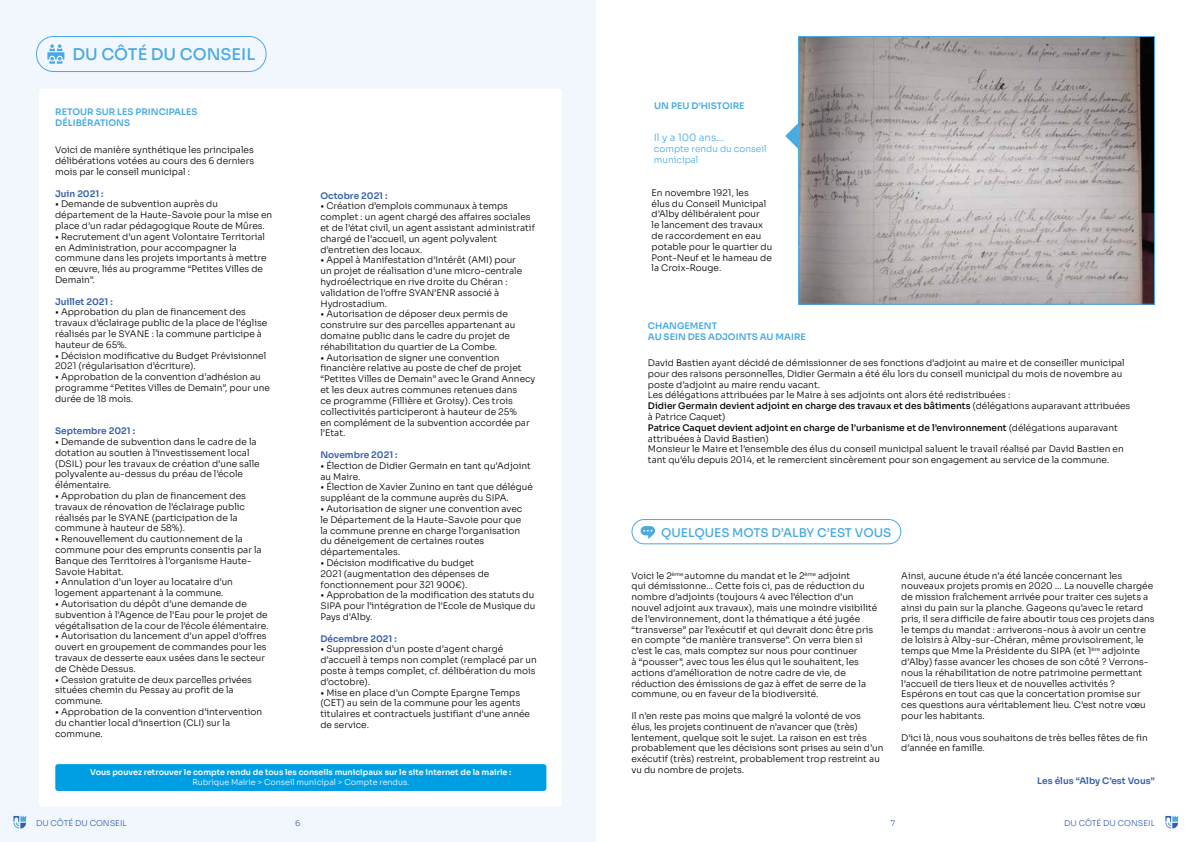
<style>
.page{position:relative;width:1191px;height:842px;background:#fff}
.page>*{position:absolute;margin:0;border:0;box-sizing:border-box;transform-origin:0 0}
.t1{font:500 16.1px "Sora";color:#49abe1}
.t2{font:500 12px "Sora";color:#49abe1}
.t3{font:300 10px "Sora";color:#49abe1}
.t4{font:300 9px/10.8px "Sora";color:#000}
.t5{font:600 9px "Sora";color:#3660aa}
.t6{font:600 9px/10.8px "Sora";color:#49abe1}
.t7{font:300 9px/10.8px "Sora";color:#49abe1}
.t8{font:600 8px "Sora";color:#fff}
.t9{font:300 8px "Sora";color:#fff}
.t10{font:300 8px "Sora";color:#3660aa}
.s1{font-weight:500}
</style>
<div class="page">
<div style="left:0;top:0;width:595px;height:842px;background:#f1f7fd"></div>
<div style="left:39px;top:89px;width:523px;height:717px;background:#fff;border-radius:3px"></div>
<svg style="left:13px;top:816px;width:13px;height:12px"></svg>
<svg style="left:1165px;top:816px;width:13px;height:12px"></svg>
<div style="left:36px;top:36px;width:230px;height:36px;border:1px solid #49abe1;border-radius:17px"></div>
<svg style="left:47px;top:44px;width:17px;height:20px"></svg>
<div style="left:631px;top:519px;width:270px;height:25px;border:1px solid #49abe1;border-radius:12px"></div>
<svg style="left:640px;top:526px;width:15px;height:13px"></svg>
<img style="left:800px;top:38px;width:353px;height:265px">
<div style="left:798px;top:36px;width:357px;height:269px;border:1px solid #49abe1"></div>
<svg style="left:785px;top:123px;width:13px;height:26px"></svg>
<div style="left:55px;top:764px;width:491px;height:27px;background:#009fe3;border-radius:3px"></div>
<h1 class="t1" style="left:72px;top:41px;width:184px">DU CÔTÉ DU CONSEIL</h1>
<p class="t6" style="left:55px;top:106px;width:144px">RETOUR SUR LES PRINCIPALES<br>DÉLIBÉRATIONS</p>
<p class="t4" style="left:55px;top:144px;width:200px;text-align:justify">Voici de manière synthétique les principales délibérations votées au cours des 6 derniers mois par le conseil municipal :</p>
<p class="t5" style="left:55px;top:186px;width:50px">Juin 2021 :</p>
<p class="t4" style="left:55px;top:198px;width:219px">• Demande de subvention auprès du département de la Haute-Savoie pour la mise en place d’un radar pédagogique Route de Mûres.</p>
<p class="t4" style="left:55px;top:230px;width:213px">• Recrutement d’un agent Volontaire Territorial en Administration, pour accompagner la commune dans les projets importants à mettre en œuvre, liés au programme “Petites Villes de Demain”.</p>
<p class="t5" style="left:55px;top:294px;width:59px">Juillet 2021 :</p>
<p class="t4" style="left:55px;top:306px;width:214px">• Approbation du plan de financement des travaux d’éclairage public de la place de l’église réalisés par le SYANE : la commune participe à hauteur de 65%.</p>
<p class="t4" style="left:55px;top:349px;width:213px">• Décision modificative du Budget Prévisionnel<br>2021 (régularisation d’écriture).</p>
<p class="t4" style="left:55px;top:371px;width:216px">• Approbation de la convention d’adhésion au programme “Petites Villes de Demain”, pour une durée de 18 mois.</p>
<p class="t5" style="left:55px;top:423px;width:81px">Septembre 2021 :</p>
<p class="t4" style="left:55px;top:435px;width:206px">• Demande de subvention dans le cadre de la dotation au soutien à l’investissement local (DSIL) pour les travaux de création d’une salle polyvalente au-dessus du préau de l’école élémentaire.</p>
<p class="t4" style="left:55px;top:489px;width:192px">• Approbation du plan de financement des travaux de rénovation de l’éclairage public réalisés par le SYANE (participation de la commune à hauteur de 58%).</p>
<p class="t4" style="left:55px;top:533px;width:208px">• Renouvellement du cautionnement de la commune pour des emprunts consentis par la Banque des Territoires à l’organisme Haute-Savoie Habitat.</p>
<p class="t4" style="left:55px;top:576px;width:179px">• Annulation d’un loyer au locataire d’un logement appartenant à la commune.</p>
<p class="t4" style="left:55px;top:597px;width:215px">• Autorisation du dépôt d’une demande de subvention à l’Agence de l’Eau pour le projet de végétalisation de la cour de l’école élémentaire.</p>
<p class="t4" style="left:55px;top:630px;width:213px">• Autorisation du lancement d’un appel d’offres ouvert en groupement de commandes pour les travaux de desserte eaux usées dans le secteur de Chède Dessus.</p>
<p class="t4" style="left:55px;top:673px;width:198px">• Cession gratuite de deux parcelles privées situées chemin du Pessay au profit de la commune.</p>
<p class="t4" style="left:55px;top:705px;width:209px">• Approbation de la convention d’intervention du chantier local d’insertion (CLI) sur la commune.</p>
<p class="t5" style="left:320px;top:188px;width:69px">Octobre 2021 :</p>
<p class="t4" style="left:320px;top:200px;width:216px">• Création d’emplois communaux à temps complet : un agent chargé des affaires sociales et de l’état civil, un agent assistant administratif chargé de l’accueil, un agent polyvalent d’entretien des locaux.</p>
<p class="t4" style="left:320px;top:254px;width:203px">• Appel à Manifestation d’Intérêt (AMI) pour un projet de réalisation d’une micro-centrale hydroélectrique en rive droite du Chéran : validation de l’offre SYAN’ENR associé à Hydrostadium.</p>
<p class="t4" style="left:320px;top:308px;width:196px">• Autorisation de déposer deux permis de construire sur des parcelles appartenant au domaine public dans le cadre du projet de réhabilitation du quartier de La Combe.</p>
<p class="t4" style="left:320px;top:351px;width:216px">• Autorisation de signer une convention financière relative au poste de chef de projet “Petites Villes de Demain” avec le Grand Annecy et les deux autres communes retenues dans<br>ce programme (Fillière et Groisy). Ces trois collectivités participeront à hauteur de 25%<br>en complément de la subvention accordée par l’Etat.</p>
<p class="t5" style="left:320px;top:447px;width:79px">Novembre 2021 :</p>
<p class="t4" style="left:320px;top:459px;width:212px">• Élection de Didier Germain en tant qu’Adjoint au Maire.</p>
<p class="t4" style="left:320px;top:481px;width:214px">• Élection de Xavier Zunino en tant que délégué suppléant de la commune auprès du SIPA.</p>
<p class="t4" style="left:320px;top:502px;width:203px">• Autorisation de signer une convention avec le Département de la Haute-Savoie pour que la commune prenne en charge l’organisation du déneigement de certaines routes départementales.</p>
<p class="t4" style="left:320px;top:556px;width:170px">• Décision modificative du budget<br>2021 (augmentation des dépenses de fonctionnement pour 321 900€).</p>
<p class="t4" style="left:320px;top:589px;width:217px">• Approbation de la modification des statuts du<br>SIPA pour l’intégration de l’Ecole de Musique du<br>Pays d’Alby.</p>
<p class="t5" style="left:320px;top:631px;width:78px">Décembre 2021 :</p>
<p class="t4" style="left:320px;top:643px;width:218px">• Suppression d’un poste d’agent chargé d’accueil à temps non complet (remplacé par un poste à temps complet, cf. délibération du mois d’octobre).</p>
<p class="t4" style="left:320px;top:686px;width:211px">• Mise en place d’un Compte Epargne Temps (CET) au sein de la commune pour les agents titulaires et contractuels justifiant d’une année de service.</p>
<p class="t8" style="left:90px;top:766px;width:423px">Vous pouvez retrouver le compte rendu de tous les conseils municipaux sur le site internet de la mairie :</p>
<p class="t9" style="left:192px;top:775px;width:218px">Rubrique Mairie &gt; Conseil municipal &gt; Compte rendus.</p>
<p class="t6" style="left:654px;top:100px;width:92px">UN PEU D’HISTOIRE</p>
<p class="t3" style="left:654px;top:130px;width:71px">Il y a 100 ans...</p>
<p class="t7" style="left:654px;top:143px;width:114px">compte rendu du conseil municipal</p>
<p class="t4" style="left:651px;top:186px;width:122px">En novembre 1921, les<br>élus du Conseil Municipal d’Alby délibéraient pour<br>le lancement des travaux de raccordement en eau potable pour le quartier du<br>Pont-Neuf et le hameau de la Croix-Rouge.</p>
<p class="t6" style="left:648px;top:320px;width:159px">CHANGEMENT<br>AU SEIN DES ADJOINTS AU MAIRE</p>
<p class="t4" style="left:648px;top:356px;width:484px">David Bastien ayant décidé de démissionner de ses fonctions d’adjoint au maire et de conseiller municipal pour des raisons personnelles, Didier Germain a été élu lors du conseil municipal du mois de novembre au poste d’adjoint au maire rendu vacant.<br>Les délégations attribuées par le Maire à ses adjoints ont alors été redistribuées :<br><span class="s1">Didier Germain devient adjoint en charge des travaux et des bâtiments</span> (délégations auparavant attribuées à Patrice Caquet)<br><span class="s1">Patrice Caquet devient adjoint en charge de l’urbanisme et de l’environnement</span> (délégations auparavant attribuées à David Bastien)<br>Monsieur le Maire et l’ensemble des élus du conseil municipal saluent le travail réalisé par David Bastien en tant qu’élu depuis 2014, et le remercient sincèrement pour son engagement au service de la commune.</p>
<h2 class="t2" style="left:661px;top:522px;width:232px">QUELQUES MOTS D’ALBY C’EST VOUS</h2>
<p class="t4" style="left:631px;top:569px;width:247px">Voici le 2<sup>ème</sup> automne du mandat et le 2<sup>ème</sup> adjoint<br>qui démissionne… Cette fois ci, pas de réduction du nombre d’adjoints (toujours 4 avec l’élection d’un nouvel adjoint aux travaux), mais une moindre visibilité de l’environnement, dont la thématique a été jugée “transverse” par l’exécutif et qui devrait donc être pris en compte “de manière transverse”. On verra bien si c’est le cas, mais comptez sur nous pour continuer<br>à “pousser”, avec tous les élus qui le souhaitent, les actions d’amélioration de notre cadre de vie, de réduction des émissions de gaz à effet de serre de la commune, ou en faveur de la biodiversité.</p>
<p class="t4" style="left:631px;top:709px;width:253px">Il n’en reste pas moins que malgré la volonté de vos élus, les projets continuent de n’avancer que (très) lentement, quelque soit le sujet. La raison en est très probablement que les décisions sont prises au sein d’un exécutif (très) restreint, probablement trop restreint au vu du nombre de projets.</p>
<p class="t4" style="left:901px;top:569px;width:255px">Ainsi, aucune étude n’a été lancée concernant les nouveaux projets promis en 2020 … La nouvelle chargée de mission fraîchement arrivée pour traiter ces sujets a ainsi du pain sur la planche. Gageons qu’avec le retard pris, il sera difficile de faire aboutir tous ces projets dans le temps du mandat : arriverons-nous à avoir un centre de loisirs à Alby-sur-Chéran, même provisoirement, le temps que Mme la Présidente du SIPA (et 1<sup>ère</sup> adjointe d’Alby) fasse avancer les choses de son côté ? Verrons&shy;nous la réhabilitation de notre patrimoine permettant l’accueil de tiers lieux et de nouvelles activités ?<br>Espérons en tout cas que la concertation promise sur ces questions aura véritablement lieu. C’est notre vœu pour les habitants.</p>
<p class="t4" style="left:901px;top:731px;width:248px">D’ici là, nous vous souhaitons de très belles fêtes de fin d’année en famille.</p>
<p class="t5" style="left:1037px;top:773px;width:119px">Les élus “Alby C’est Vous”</p>
<p class="t10" style="left:36px;top:817px;width:92px">DU CÔTÉ DU CONSEIL</p>
<p class="t10" style="left:295px;top:817px;width:7px">6</p>
<p class="t10" style="left:890px;top:817px;width:6px">7</p>
<p class="t10" style="left:1064px;top:817px;width:92px">DU CÔTÉ DU CONSEIL</p>
</div>
